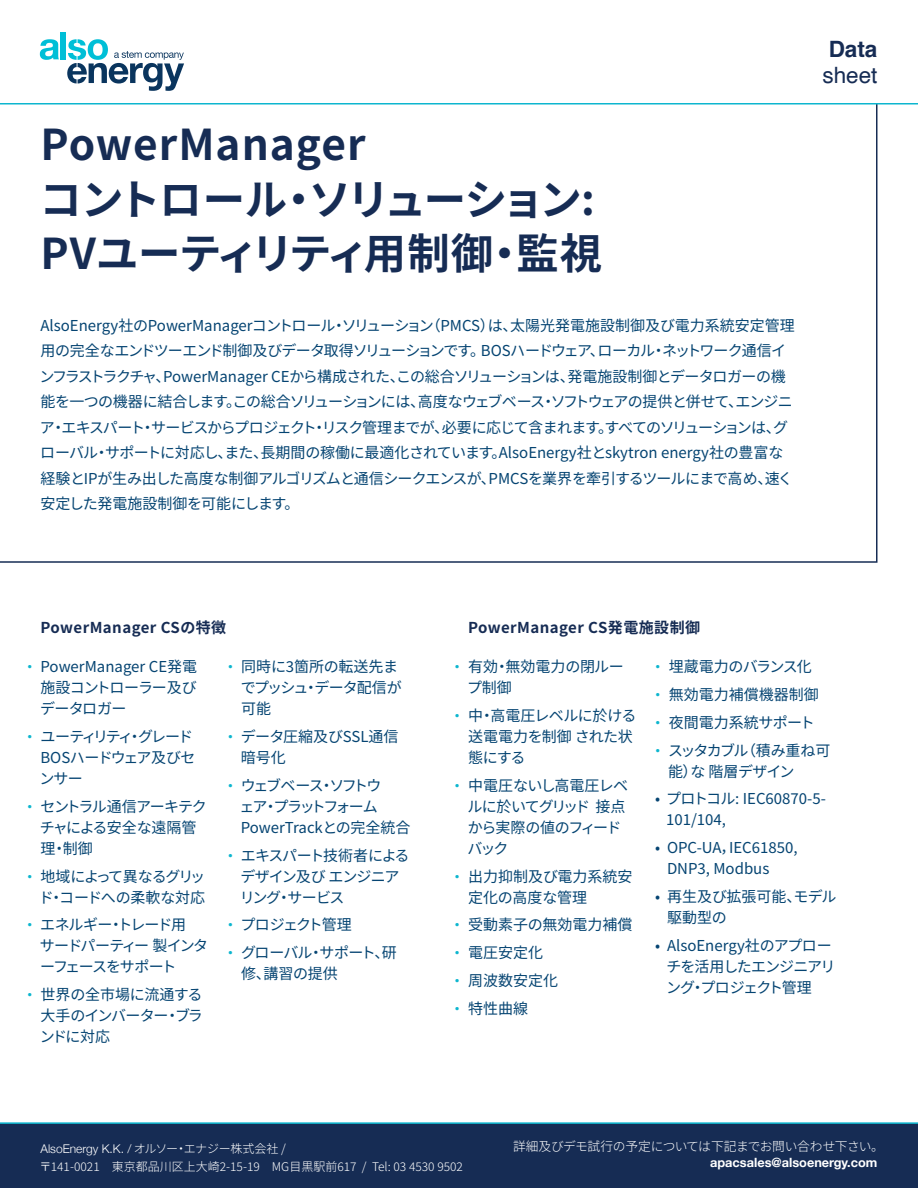
<style>
.page{position:relative;width:918px;height:1188px;background:#fff}
.page>*{position:absolute;margin:0;border:0;box-sizing:border-box;transform-origin:0 0}
.t1{font:700 42.45px/54.4px "Noto Sans JP";letter-spacing:-.005em;color:#162c54}
.t2{font:22.5px "Helvetica";color:#162c54}
.t3{font:700 22.5px "Helvetica";color:#162c54}
.t4{font:15px/21px "Noto Sans JP";letter-spacing:-.03em;color:#054472}
.t5{font:15px/21px "Noto Sans JP";color:#054472}
.t6{font:15px/21px "Noto Sans JP";letter-spacing:-.055em;color:#054472}
.t7{font:700 15px "Noto Sans JP";letter-spacing:.03em;color:#162c54}
.t8{font:15px/21px "Noto Sans JP";letter-spacing:-.09em;color:#054472}
.t9{font:15px/21px "Noto Sans JP";letter-spacing:-.075em;color:#054472}
.t10{font:15px/21px "Noto Sans JP";letter-spacing:-.07em;color:#054472}
.t11{font:15px/21px "Noto Sans JP";letter-spacing:-.065em;color:#054472}
.t12{font:15px/21px "Noto Sans JP";letter-spacing:-.01em;color:#054472}
.t13{font:15px "Noto Sans JP";letter-spacing:-.05em;color:#054472}
.t14{font:15px "Noto Sans JP";letter-spacing:-.08em;color:#054472}
.t15{font:300 12.75px "Noto Sans JP";letter-spacing:-.02em;color:#fff}
.t16{font:700 12.75px "Helvetica Neue";color:#fff}
.t17{font:300 12px "Noto Sans JP";color:#fff}
.t18{font:300 12px "Helvetica Neue";color:#fff}
.s1{font-family:"Helvetica Neue";color:#0db6cf}
.s2{font-family:"Noto Sans JP"}
</style>
<div class="page">
<div style="left:0;top:1122px;width:918px;height:66px;background:#162c54"></div>
<svg style="left:0;top:104px;width:878px;height:459px"></svg>
<svg style="left:40px;top:39px;width:19px;height:21px"></svg>
<div style="left:61px;top:32px;width:5px;height:27px;background:#00bfd7"></div>
<svg style="left:67px;top:39px;width:117px;height:52px"></svg>
<hr style="left:0;top:103px;width:918px;height:1px;background:#0db6cf">
<p class="t1" style="left:39px;top:119px;width:564px">PowerManager<br>コントロール・ソリューション:<br>PVユーティリティ用制御・監視</p>
<p class="t4" style="left:40px;top:313px;width:757px;line-height:25.5px">AlsoEnergy社のPowerManagerコントロール・ソリューション（PMCS）は、太陽光発電施設制御及び電力系統安定管理用の完全なエンドツーエンド制御及びデータ取得ソリューションです。BOSハードウェア、ローカル・ネットワーク通信インフラストラクチャ、PowerManager CEから構成された、この総合ソリューションは、発電施設制御とデータロガーの機能を一つの機器に結合します。この総合ソリューションには、高度なウェブベース・ソフトウェアの提供と併せて、エンジニア・エキスパート・サービスからプロジェクト・リスク管理までが、必要に応じて含まれます。すべてのソリューションは、グローバル・サポートに対応し、また、長期間の稼働に最適化されています。AlsoEnergy社とskytron energy社の豊富な経験とIPが生み出した高度な制御アルゴリズムと通信シークエンスが、PMCSを業界を牽引するツールにまで高め、速く安定した発電施設制御を可能にします。</p>
<p class="t3" style="left:829px;top:36px;width:50px">Data</p>
<p class="t2" style="left:822px;top:58px;width:57px">sheet</p>
<p class="t7" style="left:40px;top:619px;width:187px">PowerManager CSの特徴</p>
<p class="t4" style="left:40px;top:657px;width:159px;text-align:justify;text-indent:-13px"><span class="s1">•</span> PowerManager CE発電施設コントローラー及びデータロガー</p>
<p class="t10" style="left:40px;top:726px;width:157px;text-indent:-13px"><span class="s1">•</span> ユーティリティ・グレード<br>BOSハードウェア及びセンサー</p>
<p class="t11" style="left:40px;top:796px;width:168px;text-indent:-13px"><span class="s1">•</span> セントラル通信アーキテクチャによる安全な遠隔管理・制御</p>
<p class="t4" style="left:27px;top:866px;width:180px;text-align:right"><span class="s1">•</span> 地域によって異なるグリッド・コードへの柔軟な対応</p>
<p class="t8" style="left:40px;top:915px;width:170px;text-indent:-13px"><span class="s1">•</span> エネルギー・トレード用<br>サードパーティー 製インターフェースをサポート</p>
<p class="t4" style="left:40px;top:984px;width:165px;text-align:justify;text-indent:-13px"><span class="s1">•</span> 世界の全市場に流通する大手のインバーター・ブランドに対応</p>
<p class="t4" style="left:241px;top:657px;width:162px;text-indent:-13px"><span class="s1">•</span> 同時に3箇所の転送先までプッシュ・データ配信が可能</p>
<p class="t5" style="left:241px;top:726px;width:159px;text-indent:-13px"><span class="s1">•</span> データ圧縮及びSSL通信暗号化</p>
<p class="t6" style="left:239px;top:775px;width:172px;text-indent:-12px"><span class="s1">•</span> ウェブベース・ソフトウ<br>ェア・プラットフォーム<br>PowerTrackとの完全統合</p>
<p class="t9" style="left:240px;top:845px;width:171px;text-indent:-12px"><span class="s1">•</span> エキスパート技術者によるデザイン及び エンジニアリング・サービス</p>
<p class="t14" style="left:228px;top:916px;width:126px"><span class="s1">•</span> プロジェクト管理</p>
<p class="t4" style="left:241px;top:942px;width:157px;text-indent:-13px"><span class="s1">•</span> グローバル・サポート、研修、講習の提供</p>
<p class="t7" style="left:468px;top:619px;width:234px">PowerManager CS発電施設制御</p>
<p class="t12" style="left:467px;top:657px;width:158px;text-indent:-13px"><span class="s1">•</span> 有効・無効電力の閉ループ制御</p>
<p class="t4" style="left:468px;top:705px;width:170px;text-indent:-14px"><span class="s1">•</span> 中・高電圧レベルに於ける送電電力を制御 された状態にする</p>
<p class="t6" style="left:467px;top:775px;width:162px;text-indent:-13px"><span class="s1">•</span> 中電圧ないし高電圧レベルに於いてグリッド 接点から実際の値のフィードバック</p>
<p class="t5" style="left:468px;top:866px;width:166px;text-indent:-14px"><span class="s1">•</span> 出力抑制及び電力系統安定化の高度な管理</p>
<p class="t5" style="left:454px;top:915px;width:180px"><span class="s1">•</span> 受動素子の無効電力補償</p>
<p class="t4" style="left:454px;top:942px;width:90px"><span class="s1">•</span> 電圧安定化</p>
<p class="t4" style="left:454px;top:970px;width:105px"><span class="s1">•</span> 周波数安定化</p>
<p class="t4" style="left:454px;top:998px;width:75px"><span class="s1">•</span> 特性曲線</p>
<p class="t13" style="left:655px;top:658px;width:158px"><span class="s1">•</span> 埋蔵電力のバランス化</p>
<p class="t5" style="left:655px;top:684px;width:165px"><span class="s1">•</span> 無効電力補償機器制御</p>
<p class="t5" style="left:655px;top:712px;width:161px"><span class="s1">•</span> 夜間電力系統サポート</p>
<p class="t6" style="left:668px;top:740px;width:164px;text-indent:-13px"><span class="s1">•</span> スッタカブル（積み重ね可能）な 階層デザイン</p>
<p class="t5" style="left:666px;top:789px;width:161px;text-indent:-11px">• プロトコル: IEC60870-5-<br>101/104,</p>
<p class="t5" style="left:667px;top:837px;width:132px;text-indent:-12px">• OPC-UA，IEC61850,<br>DNP3, Modbus</p>
<p class="t5" style="left:667px;top:886px;width:171px;text-indent:-12px">• 再生及び拡張可能、モデル駆動型の</p>
<p class="t4" style="left:666px;top:935px;width:171px;text-indent:-11px">• AlsoEnergy社のアプローチを活用したエンジニアリング・プロジェクト管理</p>
<p class="t18" style="left:40px;top:1139px;width:247px">AlsoEnergy K.K. / <span class="s2">オルソー・エナジー株式会社 /</span></p>
<p class="t17" style="left:40px;top:1160px;width:425px">〒141-0021　東京都品川区上大崎2-15-19　MG目黒駅前617 / Tel: 03 4530 9502</p>
<p class="t15" style="left:513px;top:1139px;width:372px">詳細及びデモ試行の予定については下記までお問い合わせ下さい。</p>
<p class="t16" style="left:710px;top:1152px;width:169px">apacsales@alsoenergy.com</p>
</div>
